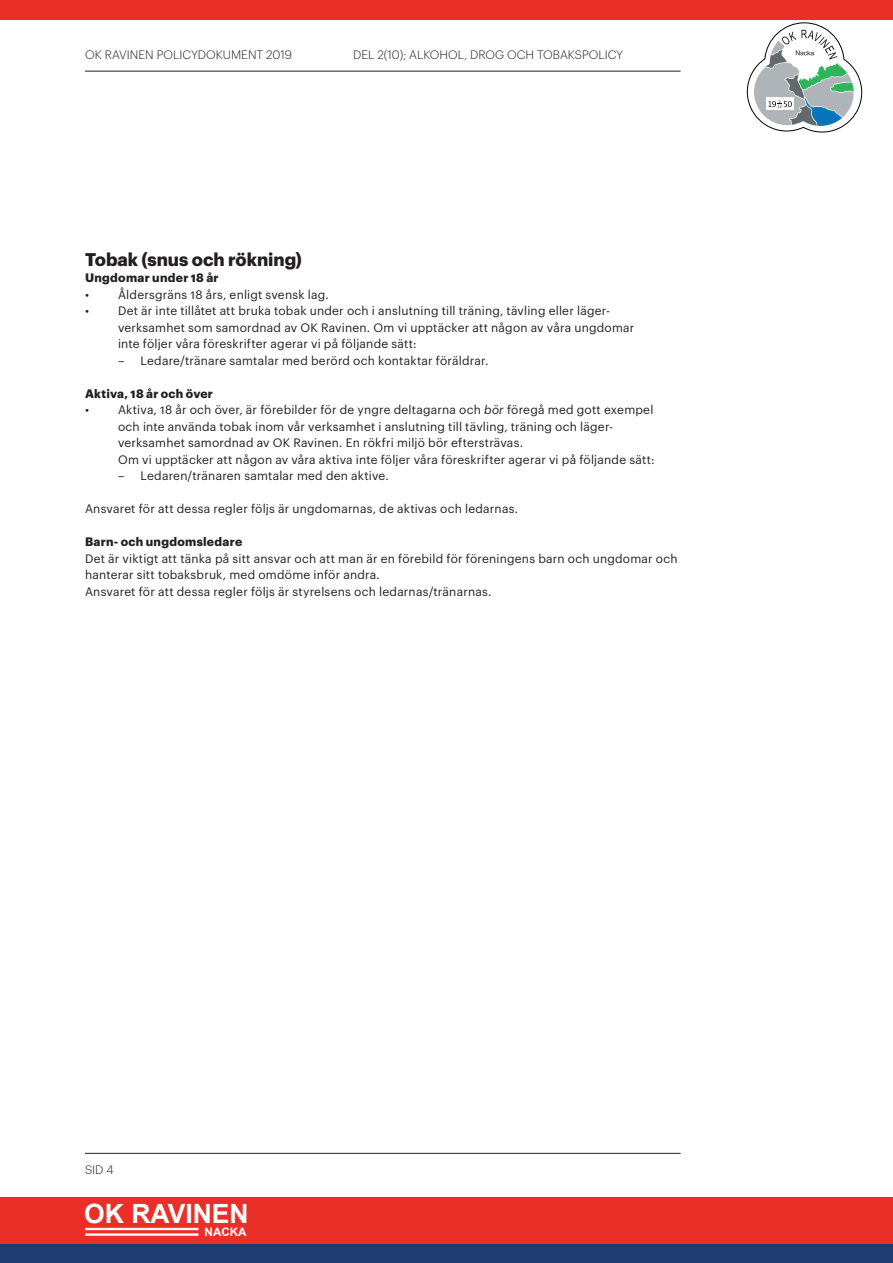
<style>
.page{position:relative;width:893px;height:1263px;background:#fff}
.page>*{position:absolute;margin:0;border:0;box-sizing:border-box;transform-origin:0 0}
.t1{font:700 26.55px "Arial";color:#fff}
.t2{font:700 18px "Graphik";color:#231f20}
.t3{font:12px/16.5px "Graphik";letter-spacing:.015em;color:#231f20}
.t4{font:300 12px "Graphik";color:#231f20}
.t5{font:700 12px "Graphik";letter-spacing:.025em;color:#231f20}
.t6{font:700 11.7px "Arial";color:#fff}
.s1{font-style:italic}
</style>
<div class="page">
<hr style="left:85px;top:71px;width:596px;height:1px;background:#231f20">
<svg style="left:747px;top:22px;width:115px;height:110px"></svg>
<hr style="left:85px;top:1153px;width:596px;height:1px;background:#231f20">
<div style="left:0;top:1198px;width:893px;height:47px;background:#ea2f29"></div>
<div style="left:0;top:1245px;width:893px;height:18px;background:#213b73"></div>
<div style="left:0;top:0;width:893px;height:19px;background:#ea2f29"></div>
<hr style="left:85px;top:1228px;width:114px;height:2px;background:#fff">
<hr style="left:85px;top:1233px;width:114px;height:3px;background:#fff">
<p class="t4" style="left:85px;top:46px;width:208px">OK RAVINEN POLICYDOKUMENT 2019</p>
<p class="t4" style="left:353px;top:46px;width:272px">DEL 2(10); ALKOHOL, DROG OCH TOBAKSPOLICY</p>
<h2 class="t2" style="left:85px;top:245px;width:218px">Tobak (snus och rökning)</h2>
<p class="t5" style="left:85px;top:269px;width:135px">Ungdomar under 18 år</p>
<p class="t3" style="left:85px;top:285px;width:5px">•</p>
<p class="t3" style="left:118px;top:285px;width:212px">Åldersgräns 18 års, enligt svensk lag.</p>
<p class="t3" style="left:85px;top:302px;width:5px">•</p>
<p class="t3" style="left:118px;top:302px;width:518px">Det är inte tillåtet att bruka tobak under och i anslutning till träning, tävling eller läger&shy;verksamhet som samordnad av OK Ravinen. Om vi upptäcker att någon av våra ungdomar inte följer våra föreskrifter agerar vi på följande sätt:</p>
<p class="t3" style="left:118px;top:351px;width:372px">– Ledare/tränare samtalar med berörd och kontaktar föräldrar.</p>
<p class="t5" style="left:85px;top:384px;width:130px">Aktiva, 18 år och över</p>
<p class="t3" style="left:85px;top:401px;width:5px">•</p>
<p class="t3" style="left:118px;top:401px;width:538px">Aktiva, 18 år och över, är förebilder för de yngre deltagarna och <span class="s1">bör</span> föregå med gott exempel och inte använda tobak inom vår verksamhet i anslutning till tävling, träning och läger&shy;verksamhet samordnad av OK Ravinen. En rökfri miljö bör eftersträvas.<br>Om vi upptäcker att någon av våra aktiva inte följer våra föreskrifter agerar vi på följande sätt:</p>
<p class="t3" style="left:118px;top:467px;width:272px">– Ledaren/tränaren samtalar med den aktive.</p>
<p class="t3" style="left:85px;top:500px;width:435px">Ansvaret för att dessa regler följs är ungdomarnas, de aktivas och ledarnas.</p>
<p class="t5" style="left:85px;top:533px;width:159px">Barn- och ungdomsledare</p>
<p class="t3" style="left:85px;top:549px;width:594px">Det är viktigt att tänka på sitt ansvar och att man är en förebild för föreningens barn och ungdomar och hanterar sitt tobaksbruk, med omdöme inför andra.<br>Ansvaret för att dessa regler följs är styrelsens och ledarnas/tränarnas.</p>
<p class="t4" style="left:85px;top:1161px;width:30px">SID 4</p>
<h1 class="t1" style="left:84px;top:1196px;width:166px">OK RAVINEN</h1>
<p class="t6" style="left:205px;top:1224px;width:44px">NACKA</p>
</div>
